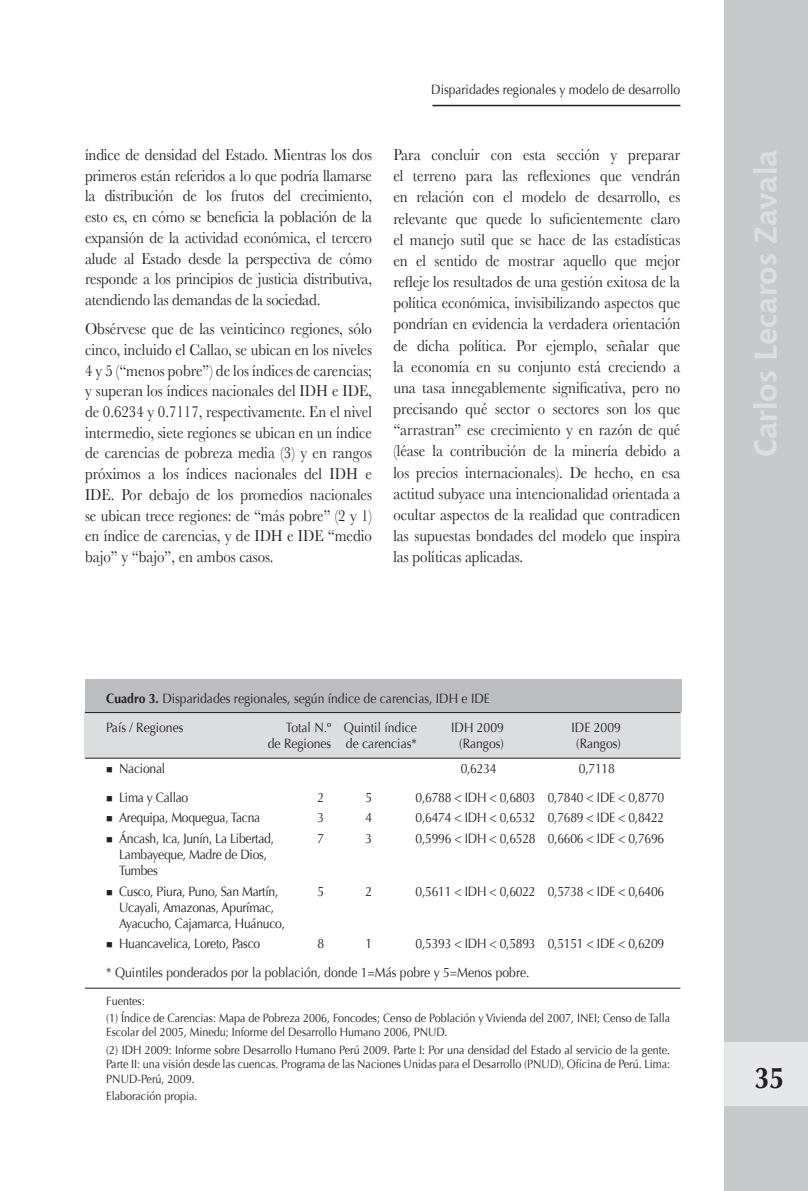
<style>
.page{position:relative;width:808px;height:1191px;background:#fff}
.page>*{position:absolute;margin:0;border:0;box-sizing:border-box;transform-origin:0 0}
.t1{font:700 31.5px "Chianti BT";color:#dcdddf}
.t2{font:700 30px "Optima";color:#231f20;scale:.9 1}
.texto{font:16.5px/21.1px "Baskerville";color:#231f20;text-align:justify;scale:.9 1}
.Cuerpo{font:13.5px "Optima";letter-spacing:-.02em;color:#231f20;scale:.9 1}
.Cuerpo-2{font:13.5px "Optima";color:#231f20;scale:.9 1}
.sub_1{font:13.5px "Optima";color:#231f20;scale:.9 1}
.Cuerpo-3{font:12px/14.4px "Optima";color:#231f20;scale:.9 1}
.s1{font-weight:700}
</style>
<div class="page">
<div style="left:724px;top:0;width:84px;height:1191px;background:#c7c8ca"></div>
<div style="left:724px;top:1042px;width:84px;height:64px;background:#e6e7e9"></div>
<div style="left:84px;top:710px;width:597px;height:48px;background:#dcdddf"></div>
<div style="left:85px;top:679px;width:596px;height:33px;background:#bcbdc0"></div>
<hr style="left:432px;top:105px;width:248px;height:1px;background:#231f20">
<hr style="left:85px;top:712px;width:595px;height:1px;background:#231f20">
<hr style="left:85px;top:758px;width:595px;height:1px;background:#231f20">
<hr style="left:85px;top:987px;width:595px;height:1px;background:#231f20">
<p class="texto" style="left:85px;top:144px;width:320px;line-height:20.7px">índice de densidad del Estado. Mientras los dos primeros están referidos a lo que podría llamarse la distribución de los frutos del crecimiento, esto es, en cómo se beneficia la población de la expansión de la actividad económica, el tercero alude al Estado desde la perspectiva de cómo responde a los principios de justicia distributiva, atendiendo las demandas de la sociedad.</p>
<p class="texto" style="left:85px;top:318px;width:320px;line-height:20.7px">Obsérvese que de las veinticinco regiones, sólo cinco, incluido el Callao, se ubican en los niveles 4 y 5 (“menos pobre”) de los índices de carencias; y superan los índices nacionales del IDH e IDE, de 0.6234 y 0.7117, respectivamente. En el nivel intermedio, siete regiones se ubican en un índice de carencias de pobreza media (3) y en rangos próximos a los índices nacionales del IDH e IDE. Por debajo de los promedios nacionales se ubican trece regiones: de “más pobre” (2 y 1) en índice de carencias, y de IDH e IDE “medio bajo” y “bajo”, en ambos casos.</p>
<p class="sub_1" style="left:431px;top:81px;width:278px">Disparidades regionales y modelo de desarrollo</p>
<p class="texto" style="left:393px;top:144px;width:320px">Para concluir con esta sección y preparar el terreno para las reflexiones que vendrán en relación con el modelo de desarrollo, es relevante que quede lo suficientemente claro el manejo sutil que se hace de las estadísticas en el sentido de mostrar aquello que mejor refleje los resultados de una gestión exitosa de la política económica, invisibilizando aspectos que pondrían en evidencia la verdadera orientación de dicha política. Por ejemplo, señalar que la economía en su conjunto está creciendo a una tasa innegablemente significativa, pero no precisando qué sector o sectores son los que “arrastran” ese crecimiento y en razón de qué (léase la contribución de la minería debido a los precios internacionales). De hecho, en esa actitud subyace una intencionalidad orientada a ocultar aspectos de la realidad que contradicen las supuestas bondades del modelo que inspira las políticas aplicadas.</p>
<p class="Cuerpo-2" style="left:106px;top:690px;width:428px"><span class="s1">Cuadro 3.</span> Disparidades regionales, según índice de carencias, IDH e IDE</p>
<p class="Cuerpo-2" style="left:106px;top:719px;width:87px">País / Regiones</p>
<p class="Cuerpo-2" style="left:286px;top:719px;width:147px">Total N.º Quintil índice</p>
<p class="Cuerpo" style="left:451px;top:719px;width:60px">IDH 2009</p>
<p class="Cuerpo" style="left:571px;top:719px;width:56px">IDE 2009</p>
<p class="Cuerpo-2" style="left:268px;top:735px;width:167px">de Regiones de carencias*</p>
<p class="Cuerpo" style="left:459px;top:735px;width:51px">(Rangos)</p>
<p class="Cuerpo" style="left:576px;top:735px;width:51px">(Rangos)</p>
<p class="Cuerpo" style="left:106px;top:760px;width:67px">■ Nacional</p>
<p class="Cuerpo" style="left:461px;top:760px;width:41px">0,6234</p>
<p class="Cuerpo" style="left:579px;top:760px;width:41px">0,7118</p>
<p class="Cuerpo" style="left:106px;top:789px;width:93px">■ Lima y Callao</p>
<p class="Cuerpo" style="left:317px;top:789px;width:9px">2</p>
<p class="Cuerpo" style="left:365px;top:789px;width:9px">5</p>
<p class="Cuerpo" style="left:416px;top:789px;width:278px">0,6788 &lt; IDH &lt; 0,6803 0,7840 &lt; IDE &lt; 0,8770</p>
<p class="Cuerpo" style="left:106px;top:810px;width:173px">■ Arequipa, Moquegua, Tacna</p>
<p class="Cuerpo" style="left:317px;top:810px;width:9px">3</p>
<p class="Cuerpo" style="left:365px;top:810px;width:9px">4</p>
<p class="Cuerpo" style="left:416px;top:810px;width:278px">0,6474 &lt; IDH &lt; 0,6532 0,7689 &lt; IDE &lt; 0,8422</p>
<p class="Cuerpo" style="left:106px;top:830px;width:188px">■ Áncash, Ica, Junín, La Libertad,</p>
<p class="Cuerpo" style="left:317px;top:830px;width:9px">7</p>
<p class="Cuerpo" style="left:365px;top:830px;width:9px">3</p>
<p class="Cuerpo" style="left:416px;top:830px;width:278px">0,5996 &lt; IDH &lt; 0,6528 0,6606 &lt; IDE &lt; 0,7696</p>
<p class="Cuerpo" style="left:119px;top:846px;width:166px">Lambayeque, Madre de Dios,</p>
<p class="Cuerpo" style="left:119px;top:862px;width:45px">Tumbes</p>
<p class="Cuerpo" style="left:106px;top:883px;width:193px">■ Cusco, Piura, Puno, San Martín,</p>
<p class="Cuerpo" style="left:317px;top:883px;width:9px">5</p>
<p class="Cuerpo" style="left:365px;top:883px;width:9px">2</p>
<p class="Cuerpo" style="left:416px;top:883px;width:278px">0,5611 &lt; IDH &lt; 0,6022 0,5738 &lt; IDE &lt; 0,6406</p>
<p class="Cuerpo" style="left:119px;top:899px;width:174px">Ucayali, Amazonas, Apurímac,</p>
<p class="Cuerpo" style="left:119px;top:915px;width:186px">Ayacucho, Cajamarca, Huánuco,</p>
<p class="Cuerpo" style="left:106px;top:936px;width:173px">■ Huancavelica, Loreto, Pasco</p>
<p class="Cuerpo" style="left:317px;top:936px;width:9px">8</p>
<p class="Cuerpo" style="left:365px;top:936px;width:9px">1</p>
<p class="Cuerpo" style="left:416px;top:936px;width:278px">0,5393 &lt; IDH &lt; 0,5893 0,5151 &lt; IDE &lt; 0,6209</p>
<p class="Cuerpo-2" style="left:106px;top:965px;width:472px">* Quintiles ponderados por la población, donde 1=Más pobre y 5=Menos pobre.</p>
<p class="Cuerpo-3" style="left:106px;top:993px;width:44px">Fuentes:</p>
<p class="Cuerpo-3" style="left:106px;top:1010px;width:628px">(1) Índice de Carencias: Mapa de Pobreza 2006, Foncodes; Censo de Población y Vivienda del 2007, INEI; Censo de Talla<br>Escolar del 2005, Minedu; Informe del Desarrollo Humano 2006, PNUD.</p>
<p class="Cuerpo-3" style="left:106px;top:1042px;width:628px;text-align:justify">(2) IDH 2009: Informe sobre Desarrollo Humano Perú 2009. Parte I: Por una densidad del Estado al servicio de la gente.<br>Parte II: una visión desde las cuencas. Programa de las Naciones Unidas para el Desarrollo (PNUD), Oficina de Perú. Lima:<br>PNUD-Perú, 2009.</p>
<p class="Cuerpo-3" style="left:106px;top:1088px;width:103px">Elaboración propia.</p>
<p class="t1" style="left:746px;top:457px;width:309px;rotate:-90deg">Carlos Lecaros Zavala</p>
<h2 class="t2" style="left:754px;top:1060px;width:35px">35</h2>
</div>
